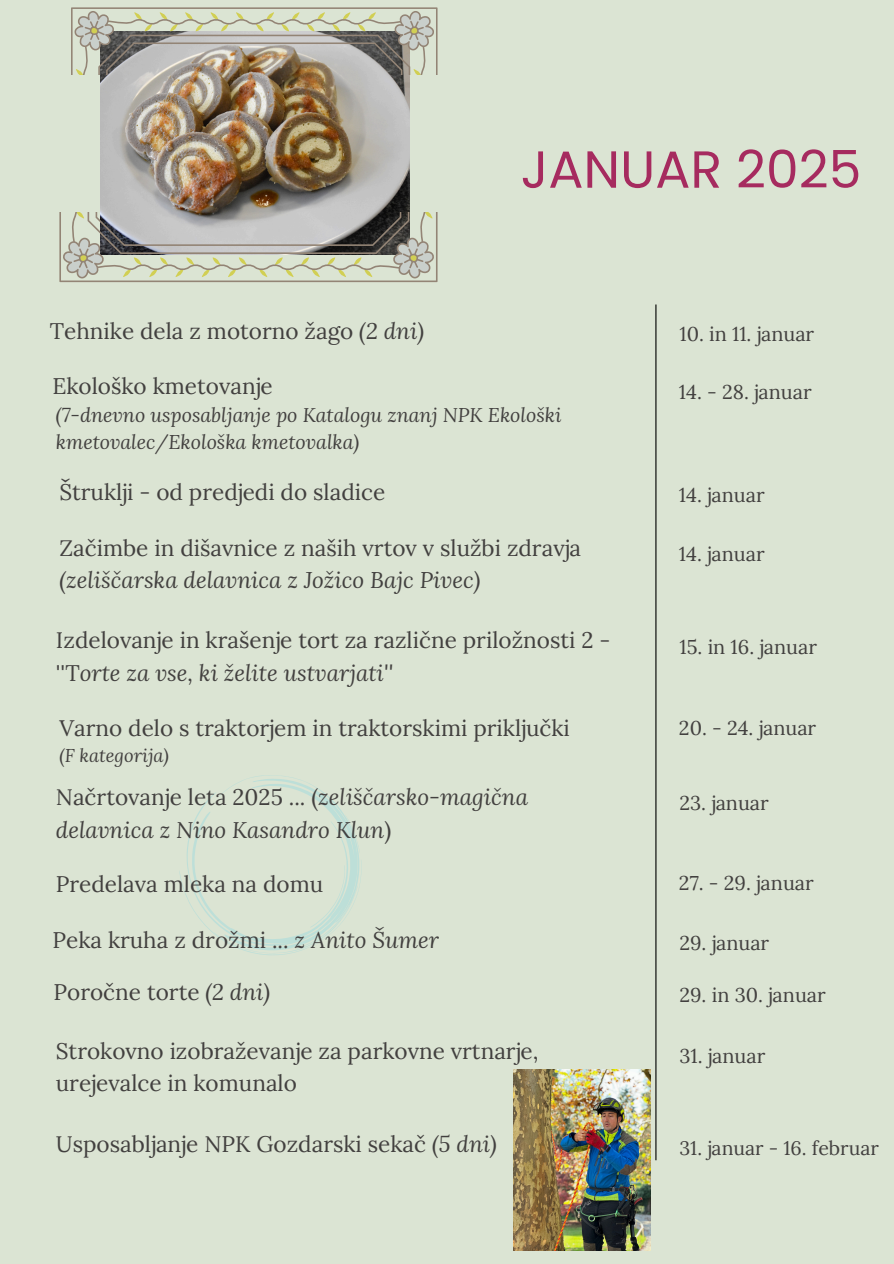
<style>
.page{position:relative;width:894px;height:1264px;background:#fff}
.page>*{position:absolute;margin:0;border:0;box-sizing:border-box;transform-origin:0 0}
.t1{font:52.05px "Poppins";color:#a62b5f}
.t2{font:22.5px/32.7px "Lora";color:#42403f}
.t3{font:italic 22.5px/32.7px "Lora";color:#42403f}
.t4{font:19.95px "Lora";color:#42403f}
.t5{font:italic 19.65px/27px "Lora";color:#42403f}
.t6{font:19.5px "Lora";color:#42403f}
.t7{font:italic 18.3px "Lora";color:#42403f}
.s1{font-style:italic}
.s2{font-style:normal}
</style>
<div class="page">
<div style="left:0;top:0;width:893px;height:1263px;background:#dbe4d3"></div>
<svg style="left:192px;top:775px;width:170px;height:180px"></svg>
<hr style="left:655px;top:304px;width:1px;height:856px;background:#000">
<img style="left:101px;top:75px;width:308px;height:138px">
<svg style="left:71px;top:7px;width:366px;height:68px"></svg>
<img style="left:514px;top:1069px;width:136px;height:181px">
<svg style="left:59px;top:213px;width:378px;height:69px"></svg>
<h2 class="t1" style="left:520px;top:133px;width:342px">JANUAR 2025</h2>
<p class="t2" style="left:50px;top:314px;width:375px">Tehnike dela z motorno žago <span class="s1">(2 dni)</span></p>
<p class="t4" style="left:679px;top:320px;width:136px">10. in 11. januar</p>
<p class="t2" style="left:53px;top:369px;width:222px">Ekološko kmetovanje</p>
<h2 class="t5" style="left:56px;top:401px;width:507px">(7-dnevno usposabljanje po Katalogu znanj NPK Ekološki kmetovalec/Ekološka kmetovalka)</h2>
<h2 class="t4" style="left:678px;top:379px;width:134px">14. - 28. januar</h2>
<p class="t2" style="left:59px;top:476px;width:327px">Štruklji - od predjedi do sladice</p>
<h2 class="t4" style="left:678px;top:482px;width:87px">14. januar</h2>
<p class="t2" style="left:59px;top:531px;width:523px">Začimbe in dišavnice z naših vrtov v službi zdravja <span class="s1">(zeliščarska delavnica z Jožico Bajc Pivec)</span></p>
<h1 class="t2" style="left:56px;top:623px;width:555px">Izdelovanje in krašenje tort za različne priložnosti 2 - ''T<span class="s1">orte za vse, ki želite ustvarjati''</span></h1>
<p class="t2" style="left:59px;top:711px;width:512px">Varno delo s traktorjem in traktorskimi priključki</p>
<p class="t7" style="left:59px;top:743px;width:111px">(F kategorija)</p>
<p class="t3" style="left:56px;top:780px;width:473px"><span class="s2">Načrtovanje leta 2025 ... (</span>zeliščarsko-magična delavnica z Nino Kasandro Klun<span class="s2">)</span></p>
<h2 class="t2" style="left:56px;top:867px;width:269px">Predelava mleka na domu</h2>
<h2 class="t2" style="left:53px;top:923px;width:388px">Peka kruha z drožmi ... <span class="s1">z Anito Šumer</span></h2>
<h2 class="t2" style="left:53px;top:975px;width:218px">Poročne torte <span class="s1">(2 dni)</span></h2>
<h2 class="t2" style="left:56px;top:1035px;width:484px;line-height:31.5px">Strokovno izobraževanje za parkovne vrtnarje, urejevalce in komunalo</h2>
<p class="t4" style="left:678px;top:540px;width:87px">14. januar</p>
<p class="t4" style="left:679px;top:634px;width:139px">15. in 16. januar</p>
<h2 class="t4" style="left:678px;top:714px;width:139px">20. - 24. januar</h2>
<h2 class="t4" style="left:679px;top:789px;width:91px">23. januar</h2>
<h2 class="t4" style="left:678px;top:870px;width:136px">27. - 29. januar</h2>
<p class="t4" style="left:679px;top:929px;width:91px">29. januar</p>
<h2 class="t4" style="left:679px;top:981px;width:148px">29. in 30. januar</h2>
<p class="t4" style="left:679px;top:1043px;width:87px">31. januar</p>
<p class="t2" style="left:56px;top:1126px;width:442px">Usposabljanje NPK Gozdarski sekač <span class="s1">(5 dni)</span></p>
<p class="t6" style="left:679px;top:1135px;width:201px">31. januar - 16. februar</p>
</div>
